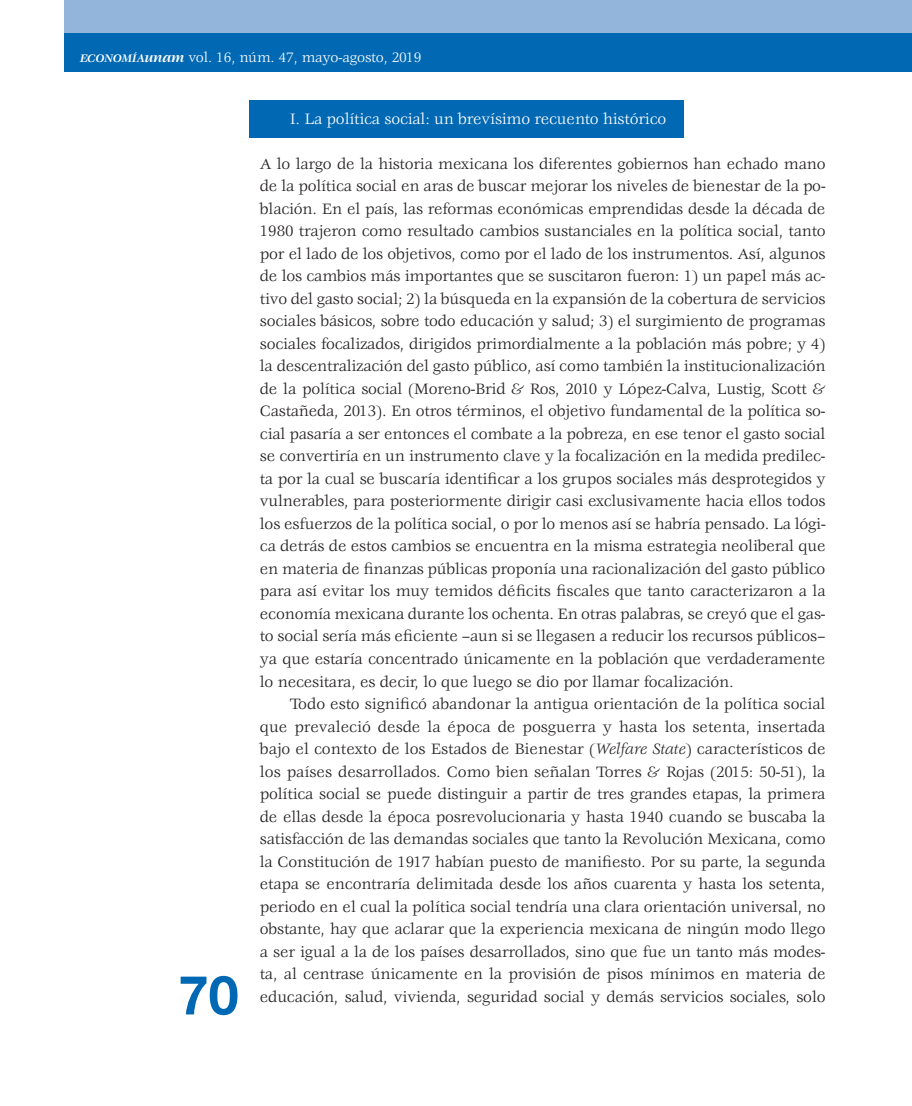
<style>
.page{position:relative;width:912px;height:1106px;background:#fff}
.page>*{position:absolute;margin:0;border:0;box-sizing:border-box;transform-origin:0 0}
.t1{font:700 54px "Helvetica Neue LT Std";color:#0168b3}
.t2{font:16.5px/22.5px "Veljovic";letter-spacing:-.01em;color:#231f20;text-align:justify}
.t3{font:16.5px "Veljovic";letter-spacing:-.01em;color:#fff}
.t4{font:15px "Veljovic";letter-spacing:-.01em;color:#fff}
.s1{font-family:"Veljovic Bold Italic SC800";font-size:12px}
.s2{font-weight:700;font-style:italic}
.s3{font-style:italic}
</style>
<div class="page">
<div style="left:64px;top:0;width:847px;height:49px;background:#93b5db"></div>
<div style="left:64px;top:33px;width:847px;height:38px;background:#0168b3"></div>
<div style="left:249px;top:101px;width:434px;height:37px;background:#0168b3"></div>
<p class="t4" style="left:80px;top:49px;width:343px"><span class="s1">ECONOMÍA</span><span class="s2">unam</span> vol. 16, núm. 47, mayo-agosto, 2019</p>
<h1 class="t1" style="left:178px;top:961px;width:62px">70</h1>
<p class="t3" style="left:289px;top:109px;width:378px">I. La política social: un brevísimo recuento histórico</p>
<p class="t2" style="left:260px;top:153px;width:567px">A lo largo de la historia mexicana los diferentes gobiernos han echado mano de la política social en aras de buscar mejorar los niveles de bienestar de la po&shy;blación. En el país, las reformas económicas emprendidas desde la década de 1980 trajeron como resultado cambios sustanciales en la política social, tanto por el lado de los objetivos, como por el lado de los instrumentos. Así, algunos de los cambios más importantes que se suscitaron fueron: 1) un papel más ac&shy;tivo del gasto social; 2) la búsqueda en la expansión de la cobertura de servicios sociales básicos, sobre todo educación y salud; 3) el surgimiento de programas sociales focalizados, dirigidos primordialmente a la población más pobre; y 4) la descentralización del gasto público, así como también la institucionalización de la política social (Moreno-Brid &amp; Ros, 2010 y López-Calva, Lustig, Scott &amp; Castañeda, 2013). En otros términos, el objetivo fundamental de la política so&shy;cial pasaría a ser entonces el combate a la pobreza, en ese tenor el gasto social se convertiría en un instrumento clave y la focalización en la medida predilec&shy;ta por la cual se buscaría identificar a los grupos sociales más desprotegidos y vulnerables, para posteriormente dirigir casi exclusivamente hacia ellos todos los esfuerzos de la política social, o por lo menos así se habría pensado. La lógi&shy;ca detrás de estos cambios se encuentra en la misma estrategia neoliberal que en materia de finanzas públicas proponía una racionalización del gasto público para así evitar los muy temidos déficits fiscales que tanto caracterizaron a la economía mexicana durante los ochenta. En otras palabras, se creyó que el gas&shy;to social sería más eficiente –aun si se llegasen a reducir los recursos públicos– ya que estaría concentrado únicamente en la población que verdaderamente lo necesitara, es decir, lo que luego se dio por llamar focalización.</p>
<p class="t2" style="left:260px;top:693px;width:567px;text-indent:30px">Todo esto significó abandonar la antigua orientación de la política social que prevaleció desde la época de posguerra y hasta los setenta, insertada bajo el contexto de los Estados de Bienestar (<span class="s3">Welfare State</span>) característicos de los países desarrollados. Como bien señalan Torres &amp; Rojas (2015: 50-51), la política social se puede distinguir a partir de tres grandes etapas, la primera de ellas desde la época posrevolucionaria y hasta 1940 cuando se buscaba la satisfacción de las demandas sociales que tanto la Revolución Mexicana, como la Constitución de 1917 habían puesto de manifiesto. Por su parte, la segunda etapa se encontraría delimitada desde los años cuarenta y hasta los setenta, periodo en el cual la política social tendría una clara orientación universal, no obstante, hay que aclarar que la experiencia mexicana de ningún modo llego a ser igual a la de los países desarrollados, sino que fue un tanto más modes&shy;ta, al centrase únicamente en la provisión de pisos mínimos en materia de educación, salud, vivienda, seguridad social y demás servicios sociales, solo</p>
</div>
